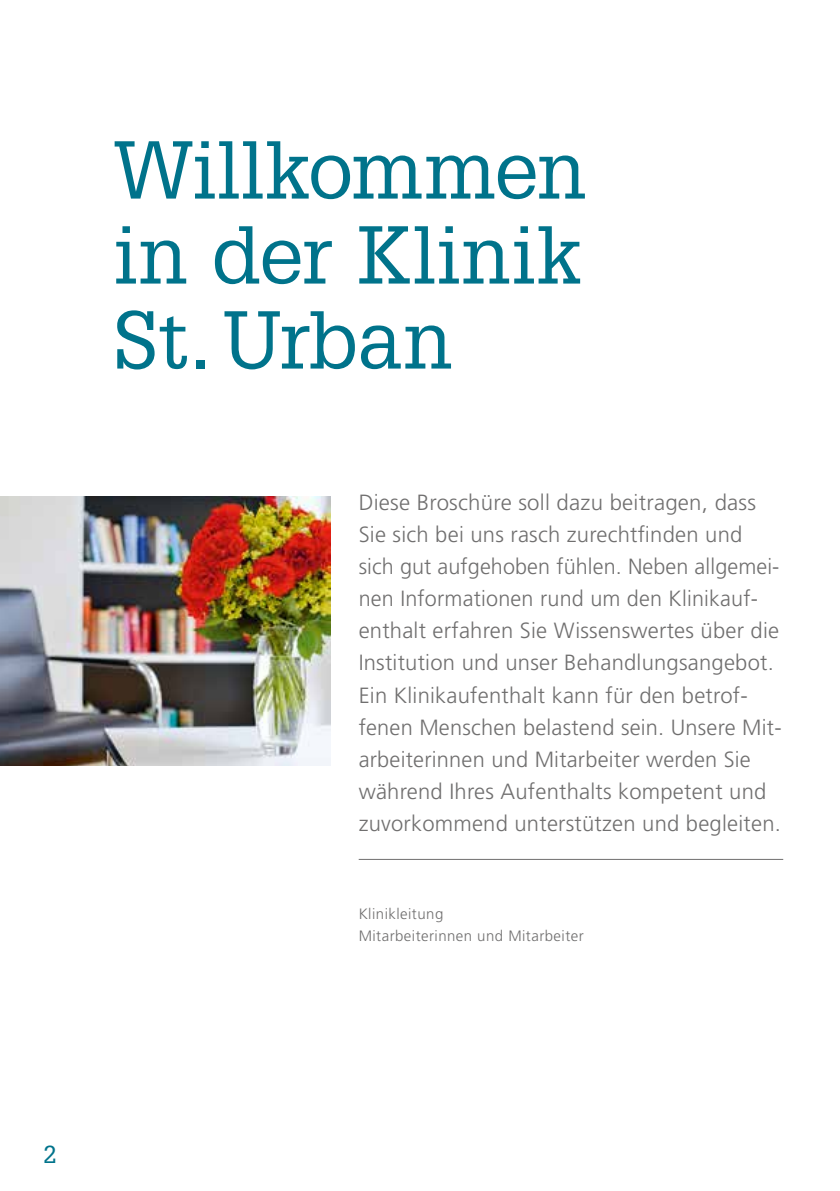
<style>
.page{position:relative;width:840px;height:1191px;background:#fff}
.page>*{position:absolute;margin:0;border:0;box-sizing:border-box;transform-origin:0 0}
.t1{font:80px/85px "Glypha LT";letter-spacing:.015em;color:#00738b;text-align:justify}
.t2{font:24px "Glypha LT";color:#00738b}
.t3{font:300 22px/32px "Frutiger LT";letter-spacing:.01em;color:#706f6f}
.t4{font:300 15px/22px "Frutiger LT";letter-spacing:.03em;color:#706f6f}
</style>
<div class="page">
<hr style="left:358px;top:859px;width:424px;height:1px;background:#706f6f">
<img style="left:0;top:496px;width:330px;height:269px">
<h1 class="t1" style="left:113px;top:126px;width:474px">Willkommen in der Klinik St. Urban</h1>
<p class="t3" style="left:358px;top:487px;width:423px">Diese Broschüre soll dazu beitragen, dass Sie sich bei uns rasch zurechtfinden und sich gut aufgehoben fühlen. Neben allgemei&shy;nen Informationen rund um den Klinikauf&shy;enthalt erfahren Sie Wissenswertes über die Institution und unser Behandlungsangebot.<br>Ein Klinikaufenthalt kann für den betrof&shy;fenen Menschen belastend sein. Unsere Mit&shy;arbeiterinnen und Mitarbeiter werden Sie während Ihres Aufenthalts kompetent und zuvorkommend unterstützen und begleiten.</p>
<p class="t4" style="left:358px;top:902px;width:226px">Klinikleitung<br>Mitarbeiterinnen und Mitarbeiter</p>
<p class="t2" style="left:43px;top:1139px;width:15px">2</p>
</div>
